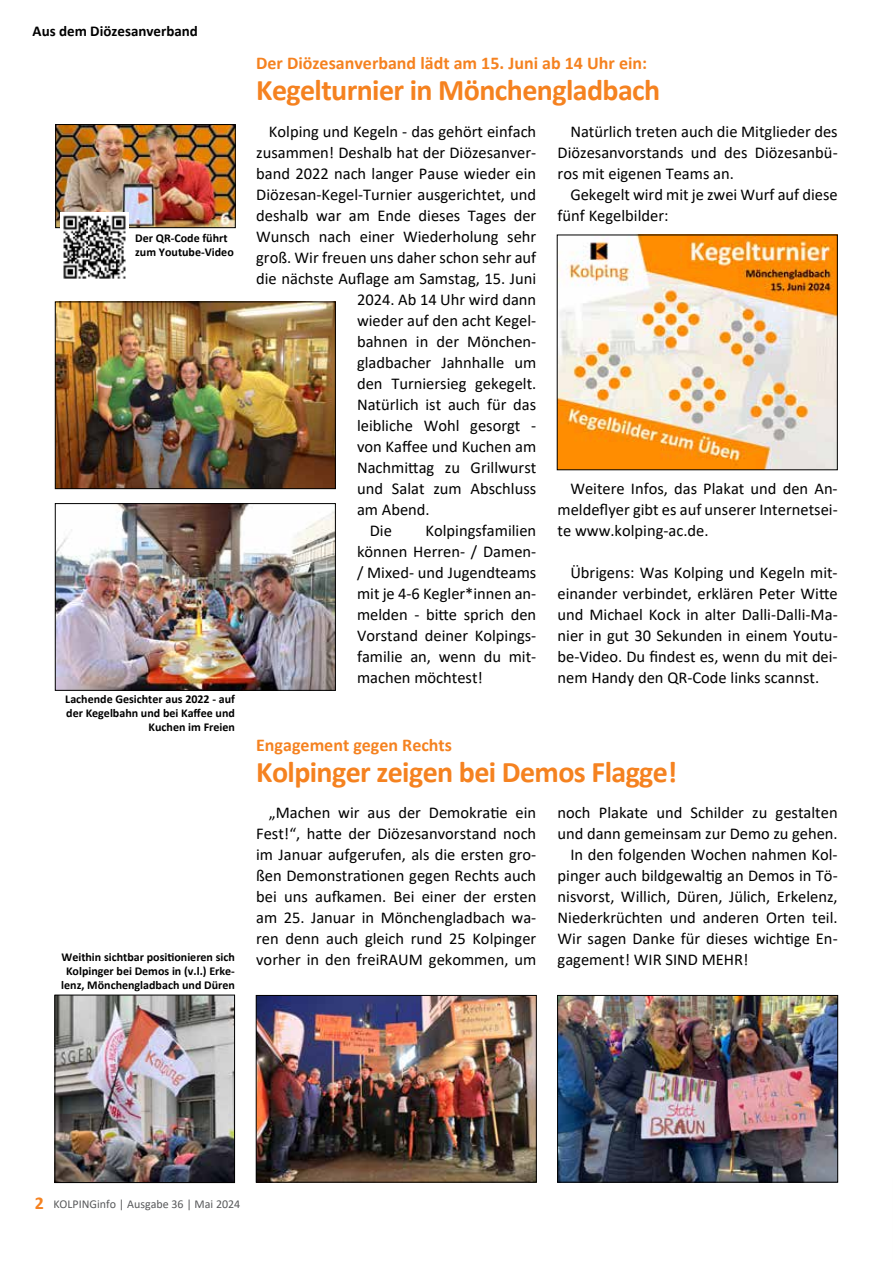
<style>
.page{position:relative;width:893px;height:1263px;background:#fff}
.page>*{position:absolute;margin:0;border:0;box-sizing:border-box;transform-origin:0 0}
.t1{font:700 30px "Calibri";letter-spacing:-.02em;color:#f58220}
.t2{font:700 18px "Calibri";color:#f58220}
.t3{font:16.5px/21px "Calibri";color:#000;text-align:justify}
.t4{font:700 15px "Calibri";color:#000}
.t5{font:700 12px/14.4px "Calibri";color:#000}
.t6{font:12px "Calibri";color:#58595b}
.s1{font-weight:700;font-size:18px;color:#f58220}
</style>
<div class="page">
<img style="left:258px;top:997px;width:277px;height:183px">
<div style="left:256px;top:995px;width:281px;height:187px;border:1px solid #000"></div>
<img style="left:559px;top:997px;width:277px;height:183px">
<div style="left:557px;top:995px;width:281px;height:187px;border:1px solid #000"></div>
<img style="left:57px;top:126px;width:177px;height:100px">
<div style="left:55px;top:124px;width:181px;height:104px;border:1px solid #000"></div>
<img style="left:60px;top:213px;width:69px;height:66px">
<img style="left:559px;top:237px;width:277px;height:231px">
<img style="left:57px;top:505px;width:277px;height:184px">
<div style="left:55px;top:503px;width:281px;height:188px;border:1px solid #000"></div>
<img style="left:57px;top:303px;width:277px;height:184px">
<div style="left:55px;top:301px;width:281px;height:188px;border:1px solid #000"></div>
<img style="left:57px;top:997px;width:176px;height:184px">
<div style="left:55px;top:995px;width:180px;height:188px;border:1px solid #000"></div>
<p class="t4" style="left:33px;top:20px;width:167px">Aus dem Diözesanverband</p>
<p class="t5" style="left:135px;top:230px;width:100px">Der QR-Code führt zum Youtube-Video</p>
<p class="t5" style="left:65px;top:691px;width:171px;text-align:right">Lachende Gesichter aus 2022 - auf der Kegelbahn und bei Kaffee und<br>Kuchen im Freien</p>
<p class="t5" style="left:61px;top:949px;width:175px;text-align:center">Weithin sichtbar positionieren sich<br>Kolpinger bei Demos in (v.l.) Erke&shy;lenz, Mönchengladbach und Düren</p>
<p class="t2" style="left:256px;top:50px;width:392px">Der Diözesanverband lädt am 15. Juni ab 14 Uhr ein:</p>
<h1 class="t1" style="left:256px;top:69px;width:406px">Kegelturnier in Mönchengladbach</h1>
<p class="t3" style="left:269px;top:120px;width:269px">Kolping und Kegeln - das gehört einfach</p>
<p class="t3" style="left:256px;top:141px;width:282px">zusammen! Deshalb hat der Diözesanver-</p>
<p class="t3" style="left:256px;top:162px;width:282px">band 2022 nach langer Pause wieder ein</p>
<p class="t3" style="left:256px;top:183px;width:282px">Diözesan-Kegel-Turnier ausgerichtet, und</p>
<p class="t3" style="left:256px;top:204px;width:282px">deshalb war am Ende dieses Tages der</p>
<p class="t3" style="left:256px;top:225px;width:282px">Wunsch nach einer Wiederholung sehr</p>
<p class="t3" style="left:256px;top:246px;width:282px">groß. Wir freuen uns daher schon sehr auf</p>
<p class="t3" style="left:256px;top:267px;width:282px">die nächste Auflage am Samstag, 15. Juni</p>
<p class="t3" style="left:357px;top:288px;width:181px">2024. Ab 14 Uhr wird dann</p>
<p class="t3" style="left:357px;top:309px;width:181px">wieder auf den acht Kegel-</p>
<p class="t3" style="left:357px;top:330px;width:181px">bahnen in der Mönchen-</p>
<p class="t3" style="left:357px;top:351px;width:181px">gladbacher Jahnhalle um</p>
<p class="t3" style="left:357px;top:372px;width:181px">den Turniersieg gekegelt.</p>
<p class="t3" style="left:357px;top:393px;width:181px">Natürlich ist auch für das</p>
<p class="t3" style="left:357px;top:414px;width:181px">leibliche Wohl gesorgt -</p>
<p class="t3" style="left:357px;top:435px;width:181px">von Kaffee und Kuchen am</p>
<p class="t3" style="left:357px;top:456px;width:181px">Nachmittag zu Grillwurst</p>
<p class="t3" style="left:357px;top:477px;width:181px">und Salat zum Abschluss</p>
<p class="t3" style="left:357px;top:498px;width:74px">am Abend.</p>
<p class="t3" style="left:370px;top:519px;width:24px">Die</p>
<p class="t3" style="left:558px;top:120px;width:282px;text-indent:13px">Natürlich treten auch die Mitglieder des Diözesanvorstands und des Diözesanbü&shy;ros mit eigenen Teams an.</p>
<p class="t3" style="left:558px;top:183px;width:282px;text-indent:13px">Gekegelt wird mit je zwei Wurf auf diese fünf Kegelbilder:</p>
<p class="t3" style="left:558px;top:477px;width:282px;text-indent:13px">Weitere Infos, das Plakat und den An&shy;meldeflyer gibt es auf unserer Internetsei&shy;te www.kolping-ac.de.</p>
<p class="t3" style="left:558px;top:561px;width:282px;text-indent:13px">Übrigens: Was Kolping und Kegeln mit&shy;einander verbindet, erklären Peter Witte und Michael Kock in alter Dalli-Dalli-Ma&shy;nier in gut 30 Sekunden in einem Youtu&shy;be-Video. Du findest es, wenn du mit dei&shy;nem Handy den QR-Code links scannst.</p>
<p class="t3" style="left:357px;top:519px;width:181px;text-indent:69px">Kolpingsfamilien können Herren- / Damen-/ Mixed- und Jugendteams mit je 4-6 Kegler*innen an&shy;melden - bitte sprich den Vorstand deiner Kolpings&shy;familie an, wenn du mit&shy;machen möchtest!</p>
<p class="t2" style="left:256px;top:732px;width:197px">Engagement gegen Rechts</p>
<h1 class="t1" style="left:256px;top:751px;width:422px">Kolpinger zeigen bei Demos Flagge!</h1>
<p class="t3" style="left:256px;top:801px;width:282px;text-indent:13px">„Machen wir aus der Demokratie ein Fest!“, hatte der Diözesanvorstand noch im Januar aufgerufen, als die ersten gro&shy;ßen Demonstrationen gegen Rechts auch bei uns aufkamen. Bei einer der ersten am 25. Januar in Mönchengladbach wa&shy;ren denn auch gleich rund 25 Kolpinger vorher in den freiRAUM gekommen, um</p>
<p class="t3" style="left:558px;top:801px;width:282px">noch Plakate und Schilder zu gestalten</p>
<p class="t3" style="left:558px;top:822px;width:282px">und dann gemeinsam zur Demo zu gehen.</p>
<p class="t3" style="left:570px;top:843px;width:269px">In den folgenden Wochen nahmen Kol-</p>
<p class="t3" style="left:558px;top:864px;width:282px">pinger auch bildgewaltig an Demos in Tö-</p>
<p class="t3" style="left:558px;top:885px;width:282px">nisvorst, Willich, Düren, Jülich, Erkelenz,</p>
<p class="t3" style="left:558px;top:906px;width:282px">Niederkrüchten und anderen Orten teil.</p>
<p class="t3" style="left:558px;top:927px;width:282px">Wir sagen Danke für dieses wichtige En-</p>
<p class="t3" style="left:558px;top:948px;width:192px">gagement! WIR SIND MEHR!</p>
<p class="t6" style="left:35px;top:1196px;width:207px"><span class="s1">2</span> KOLPINGinfo | Ausgabe 36 | Mai 2024</p>
</div>
